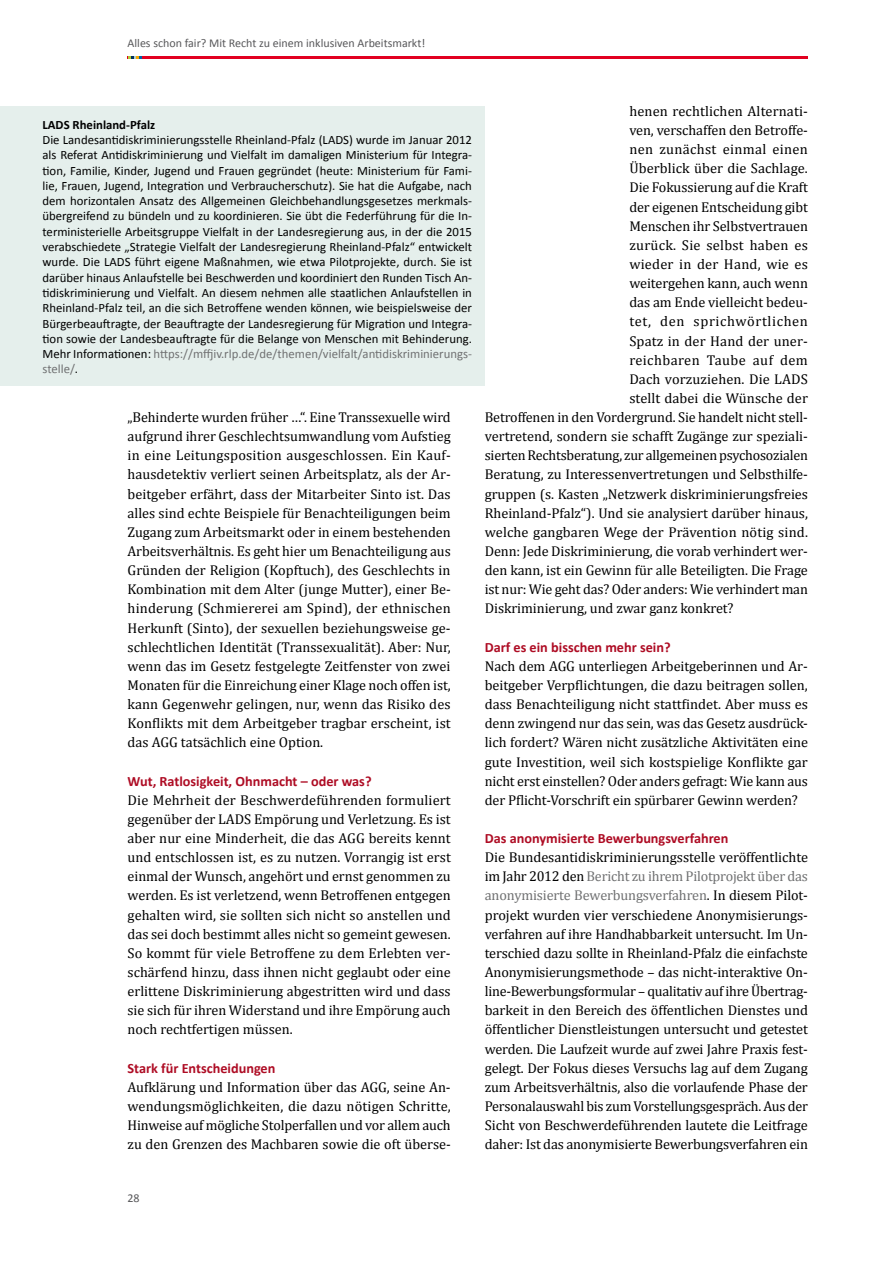
<style>
.page{position:relative;width:893px;height:1263px;background:#fff}
.page>*{position:absolute;margin:0;border:0;box-sizing:border-box;transform-origin:0 0}
.t1{font:14.25px/19.2px "Cambria";letter-spacing:-.005em;color:#000;text-align:justify}
.t2{font:700 14.25px "Calibri";color:#ae0c24}
.t3{font:14.25px "Cambria";letter-spacing:.02em;color:#000}
.t4{font:14.25px "Cambria";letter-spacing:.045em;color:#000}
.t5{font:14.25px "Cambria";letter-spacing:.015em;color:#000}
.t6{font:14.25px "Cambria";letter-spacing:.03em;color:#000}
.t7{font:12.75px/15.3px "Calibri";color:#000;text-align:justify}
.t8{font:700 12.75px "Calibri";color:#000}
.t9{font:12px "Calibri";color:#58585a}
.s1{color:#707172}
</style>
<div class="page">
<hr style="left:128px;top:56px;width:680px;height:3px;background:#e20020">
<svg style="left:128px;top:56px;width:14px;height:3px"></svg>
<div style="left:0;top:106px;width:485px;height:280px;background:#e5efec"></div>
<p class="t9" style="left:128px;top:36px;width:299px">Alles schon fair? Mit Recht zu einem inklusiven Arbeitsmarkt!</p>
<p class="t8" style="left:43px;top:116px;width:114px">LADS Rheinland-Pfalz</p>
<p class="t7" style="left:43px;top:132px;width:431px">Die Landesantidiskriminierungsstelle Rheinland-Pfalz (LADS) wurde im Januar 2012 als Referat Antidiskriminierung und Vielfalt im damaligen Ministerium für Integra&shy;tion, Familie, Kinder, Jugend und Frauen gegründet (heute: Ministerium für Fami&shy;lie, Frauen, Jugend, Integration und Verbraucherschutz). Sie hat die Aufgabe, nach dem horizontalen Ansatz des Allgemeinen Gleichbehandlungsgesetzes merkmals&shy;übergreifend zu bündeln und zu koordinieren. Sie übt die Federführung für die In&shy;terministerielle Arbeitsgruppe Vielfalt in der Landesregierung aus, in der die 2015 verabschiedete „Strategie Vielfalt der Landesregierung Rheinland-Pfalz“ entwickelt wurde. Die LADS führt eigene Maßnahmen, wie etwa Pilotprojekte, durch. Sie ist darüber hinaus Anlaufstelle bei Beschwerden und koordiniert den Runden Tisch An&shy;tidiskriminierung und Vielfalt. An diesem nehmen alle staatlichen Anlaufstellen in Rheinland-Pfalz teil, an die sich Betroffene wenden können, wie beispielsweise der Bürgerbeauftragte, der Beauftragte der Landesregierung für Migration und Integra&shy;tion sowie der Landesbeauftragte für die Belange von Menschen mit Behinderung.<br>Mehr Informationen: <span class="s1">https://mffjiv.rlp.de/de/themen/vielfalt/antidiskriminierungs&shy;stelle/</span>.</p>
<p class="t1" style="left:128px;top:407px;width:325px">„Behinderte wurden früher …“. Eine Transsexuelle wird aufgrund ihrer Geschlechtsumwandlung vom Aufstieg in eine Leitungsposition ausgeschlossen. Ein Kauf&shy;hausdetektiv verliert seinen Arbeitsplatz, als der Ar&shy;beitgeber erfährt, dass der Mitarbeiter Sinto ist. Das alles sind echte Beispiele für Benachteiligungen beim Zugang zum Arbeitsmarkt oder in einem bestehenden Arbeitsverhältnis. Es geht hier um Benachteiligung aus Gründen der Religion (Kopftuch), des Geschlechts in Kombination mit dem Alter (junge Mutter), einer Be&shy;hinderung (Schmiererei am Spind), der ethnischen Herkunft (Sinto), der sexuellen beziehungsweise ge&shy;schlechtlichen Identität (Transsexualität). Aber: Nur, wenn das im Gesetz festgelegte Zeitfenster von zwei Monaten für die Einreichung einer Klage noch offen ist, kann Gegenwehr gelingen, nur, wenn das Risiko des Konflikts mit dem Arbeitgeber tragbar erscheint, ist das AGG tatsächlich eine Option.</p>
<p class="t2" style="left:128px;top:772px;width:246px">Wut, Ratlosigkeit, Ohnmacht – oder was?</p>
<p class="t1" style="left:128px;top:790px;width:325px">Die Mehrheit der Beschwerdeführenden formuliert gegenüber der LADS Empörung und Verletzung. Es ist aber nur eine Minderheit, die das AGG bereits kennt und entschlossen ist, es zu nutzen. Vorrangig ist erst einmal der Wunsch, angehört und ernst genommen zu werden. Es ist verletzend, wenn Betroffenen entgegen gehalten wird, sie sollten sich nicht so anstellen und das sei doch bestimmt alles nicht so gemeint gewesen.<br>So kommt für viele Betroffene zu dem Erlebten ver&shy;schärfend hinzu, dass ihnen nicht geglaubt oder eine erlittene Diskriminierung abgestritten wird und dass sie sich für ihren Widerstand und ihre Empörung auch noch rechtfertigen müssen.</p>
<p class="t2" style="left:128px;top:1059px;width:149px">Stark für Entscheidungen</p>
<p class="t1" style="left:128px;top:1077px;width:325px">Aufklärung und Information über das AGG, seine An&shy;wendungsmöglichkeiten, die dazu nötigen Schritte, Hinweise auf mögliche Stolperfallen und vor allem auch zu den Grenzen des Machbaren sowie die oft überse-</p>
<p class="t1" style="left:629px;top:101px;width:180px">henen rechtlichen Alternati-</p>
<p class="t1" style="left:629px;top:120px;width:180px">ven, verschaffen den Betroffe-</p>
<p class="t3" style="left:629px;top:141px;width:180px">nen zunächst einmal einen</p>
<p class="t1" style="left:629px;top:159px;width:180px">Überblick über die Sachlage.</p>
<p class="t1" style="left:629px;top:178px;width:180px">Die Fokussierung auf die Kraft</p>
<p class="t1" style="left:629px;top:197px;width:180px">der eigenen Entscheidung gibt</p>
<p class="t1" style="left:629px;top:216px;width:180px">Menschen ihr Selbstvertrauen</p>
<p class="t3" style="left:629px;top:237px;width:180px">zurück. Sie selbst haben es</p>
<p class="t5" style="left:629px;top:256px;width:180px">wieder in der Hand, wie es</p>
<p class="t1" style="left:629px;top:274px;width:180px">weitergehen kann, auch wenn</p>
<p class="t1" style="left:629px;top:293px;width:180px">das am Ende vielleicht bedeu-</p>
<p class="t4" style="left:629px;top:313px;width:180px">tet, den sprichwörtlichen</p>
<p class="t1" style="left:629px;top:331px;width:180px">Spatz in der Hand der uner-</p>
<p class="t6" style="left:629px;top:351px;width:180px">reichbaren Taube auf dem</p>
<p class="t1" style="left:629px;top:369px;width:180px">Dach vorzuziehen. Die LADS</p>
<p class="t1" style="left:629px;top:388px;width:180px">stellt dabei die Wünsche der</p>
<p class="t1" style="left:485px;top:407px;width:325px">Betroffenen in den Vordergrund. Sie handelt nicht stell-</p>
<p class="t1" style="left:485px;top:427px;width:325px">vertretend, sondern sie schafft Zugänge zur speziali-</p>
<p class="t1" style="left:485px;top:446px;width:325px">sierten Rechtsberatung, zur allgemeinen psychosozialen</p>
<p class="t1" style="left:485px;top:465px;width:325px">Beratung, zu Interessenvertretungen und Selbsthilfe-</p>
<p class="t1" style="left:485px;top:484px;width:325px">gruppen (s. Kasten „Netzwerk diskriminierungsfreies</p>
<p class="t1" style="left:485px;top:503px;width:325px">Rheinland-Pfalz“). Und sie analysiert darüber hinaus,</p>
<p class="t1" style="left:485px;top:522px;width:325px">welche gangbaren Wege der Prävention nötig sind.</p>
<p class="t1" style="left:485px;top:541px;width:325px">Denn: Jede Diskriminierung, die vorab verhindert wer-</p>
<p class="t1" style="left:485px;top:561px;width:325px">den kann, ist ein Gewinn für alle Beteiligten. Die Frage</p>
<p class="t1" style="left:485px;top:580px;width:325px">ist nur: Wie geht das? Oder anders: Wie verhindert man</p>
<p class="t1" style="left:485px;top:599px;width:250px">Diskriminierung, und zwar ganz konkret?</p>
<p class="t2" style="left:485px;top:638px;width:187px">Darf es ein bisschen mehr sein?</p>
<p class="t1" style="left:485px;top:656px;width:325px">Nach dem AGG unterliegen Arbeitgeberinnen und Ar&shy;beitgeber Verpflichtungen, die dazu beitragen sollen, dass Benachteiligung nicht stattfindet. Aber muss es denn zwingend nur das sein, was das Gesetz ausdrück&shy;lich fordert? Wären nicht zusätzliche Aktivitäten eine gute Investition, weil sich kostspielige Konflikte gar nicht erst einstellen? Oder anders gefragt: Wie kann aus der Pflicht-Vorschrift ein spürbarer Gewinn werden?</p>
<p class="t2" style="left:485px;top:829px;width:245px">Das anonymisierte Bewerbungsverfahren</p>
<p class="t1" style="left:485px;top:848px;width:325px">Die Bundesantidiskriminierungsstelle veröffentlichte im Jahr 2012 den <span class="s1">Bericht zu ihrem Pilotprojekt über das anonymisierte Bewerbungsverfahren</span>. In diesem Pilot&shy;projekt wurden vier verschiedene Anonymisierungs&shy;verfahren auf ihre Handhabbarkeit untersucht. Im Un&shy;terschied dazu sollte in Rheinland-Pfalz die einfachste Anonymisierungsmethode – das nicht-interaktive On&shy;line-Bewerbungsformular – qualitativ auf ihre Übertrag&shy;barkeit in den Bereich des öffentlichen Dienstes und öffentlicher Dienstleistungen untersucht und getestet werden. Die Laufzeit wurde auf zwei Jahre Praxis fest&shy;gelegt. Der Fokus dieses Versuchs lag auf dem Zugang zum Arbeitsverhältnis, also die vorlaufende Phase der Personalauswahl bis zum Vorstellungsgespräch. Aus der Sicht von Beschwerdeführenden lautete die Leitfrage daher: Ist das anonymisierte Bewerbungsverfahren ein</p>
<p class="t9" style="left:128px;top:1190px;width:14px">28</p>
</div>
